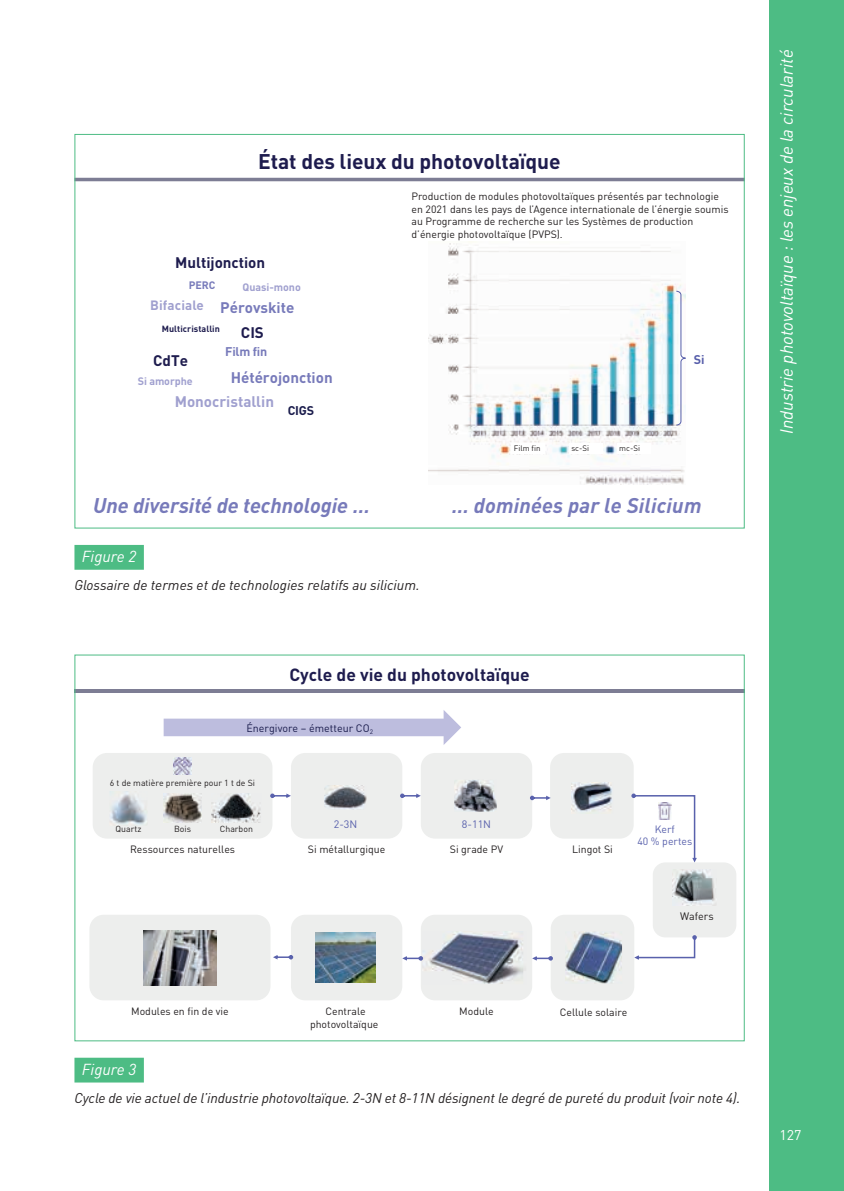
<style>
.page{position:relative;width:844px;height:1191px;background:#fff}
.page>*{position:absolute;margin:0;border:0;box-sizing:border-box;transform-origin:0 0}
.t1{font:italic 700 21px "DINOT";letter-spacing:-.005em;color:#777aba}
.t2{font:700 21px "DINOT";letter-spacing:-.005em;color:#1e1c4e}
.t3{font:italic 17.5px "DINOT";color:#fff}
.t4{font:700 17.5px "DINOT";color:#1e1c4e}
.Figure_numero{font:italic 15.75px "DINOT";color:#fff}
.t5{font:700 15.22px "DINOT";color:#777aba}
.t6{font:700 15.22px "DINOT";color:#1e1c4e}
.t7{font:700 15.22px "DINOT";color:#a0a0cf}
.Figure_titre{font:italic 14px "DINOT";letter-spacing:-.01em;color:#231f20}
.t8{font:14px "DINOT";color:#fff}
.t9{font:700 13.3px "DINOT";letter-spacing:.01em;color:#a0a0cf}
.t10{font:700 12.42px "DINOT";letter-spacing:-.02em;color:#777aba}
.t11{font:700 12.42px "DINOT";color:#1a1c4c}
.t12{font:700 12.42px "DINOT";color:#575eaa}
.t13{font:10.67px "DINOT";color:#1a1c4c}
.t14{font:700 10.67px "DINOT";letter-spacing:-.005em;color:#a0a0cf}
.t15{font:10.67px "DINOT";color:#5961ac}
.t16{font:10.67px "DINOT";color:#231f20}
.t17{font:700 10.67px "DINOT";color:#777aba}
.t18{font:10.5px/12.6px "DINOT";color:#231f20}
.t19{font:10.5px/12.6px "DINOT";color:#5961ac;text-align:center}
.t20{font:700 8.92px "DINOT";letter-spacing:.005em;color:#1e1c4e}
.t21{font:8.75px "DINOT";color:#231f20}
.t22{font:7.88px "DINOT";color:#231f20}
</style>
<div class="page">
<div style="left:769px;top:0;width:74px;height:1191px;background:#4dbc84"></div>
<div style="left:74px;top:1057px;width:70px;height:25px;background:#4dbc84"></div>
<hr style="left:74px;top:689px;width:670px;height:4px;background:#7d7d94">
<div style="left:291px;top:753px;width:111px;height:85px;background:#edeeed;border-radius:14px"></div>
<div style="left:93px;top:753px;width:179px;height:85px;background:#edeeed;border-radius:14px"></div>
<img style="left:164px;top:793px;width:37px;height:29px">
<img style="left:211px;top:793px;width:50px;height:29px">
<img style="left:110px;top:791px;width:36px;height:34px">
<img style="left:324px;top:785px;width:43px;height:24px">
<div style="left:420px;top:753px;width:112px;height:85px;background:#edeeed;border-radius:14px"></div>
<div style="left:652px;top:862px;width:84px;height:75px;background:#edeeed;border-radius:12px"></div>
<div style="left:550px;top:753px;width:83px;height:85px;background:#edeeed;border-radius:14px"></div>
<img style="left:454px;top:780px;width:42px;height:31px">
<div style="left:550px;top:914px;width:84px;height:86px;background:#edeeed;border-radius:14px"></div>
<img style="left:565px;top:932px;width:57px;height:51px">
<div style="left:420px;top:914px;width:112px;height:86px;background:#edeeed;border-radius:14px"></div>
<img style="left:423px;top:931px;width:101px;height:53px">
<div style="left:291px;top:914px;width:111px;height:86px;background:#edeeed;border-radius:14px"></div>
<img style="left:315px;top:933px;width:60px;height:49px">
<img style="left:571px;top:782px;width:41px;height:30px">
<img style="left:672px;top:869px;width:43px;height:36px">
<svg style="left:270px;top:793px;width:21px;height:5px"></svg>
<svg style="left:400px;top:793px;width:20px;height:5px"></svg>
<svg style="left:530px;top:795px;width:20px;height:5px"></svg>
<svg style="left:532px;top:956px;width:21px;height:4px"></svg>
<svg style="left:402px;top:956px;width:21px;height:4px"></svg>
<svg style="left:273px;top:955px;width:20px;height:4px"></svg>
<svg style="left:631px;top:793px;width:65px;height:69px"></svg>
<svg style="left:634px;top:935px;width:62px;height:24px"></svg>
<div style="left:89px;top:914px;width:181px;height:86px;background:#edeeed;border-radius:14px"></div>
<img style="left:144px;top:930px;width:72px;height:56px">
<img style="left:174px;top:758px;width:17px;height:16px">
<img style="left:658px;top:802px;width:13px;height:17px">
<svg style="left:164px;top:710px;width:297px;height:35px"></svg>
<div style="left:74px;top:545px;width:70px;height:25px;background:#4dbc84"></div>
<hr style="left:74px;top:178px;width:670px;height:3px;background:#7d7d94">
<img style="left:428px;top:241px;width:257px;height:244px">
<svg style="left:675px;top:290px;width:11px;height:136px"></svg>
<div style="left:511px;top:443px;width:33px;height:10px;background:#fff"></div>
<div style="left:568px;top:443px;width:34px;height:10px;background:#fff"></div>
<div style="left:616px;top:443px;width:34px;height:10px;background:#fff"></div>
<p class="t2" style="left:258px;top:147px;width:304px">État des lieux du photovoltaïque</p>
<p class="t6" style="left:175px;top:253px;width:91px">Multijonction</p>
<p class="t17" style="left:189px;top:278px;width:28px">PERC</p>
<p class="t14" style="left:242px;top:280px;width:60px">Quasi-mono</p>
<p class="t9" style="left:150px;top:296px;width:55px">Bifaciale</p>
<p class="t5" style="left:220px;top:297px;width:76px">Pérovskite</p>
<p class="t20" style="left:162px;top:322px;width:59px">Multicristallin</p>
<p class="t6" style="left:241px;top:322px;width:24px">CIS</p>
<p class="t6" style="left:153px;top:350px;width:36px">CdTe</p>
<p class="t10" style="left:225px;top:344px;width:43px">Film fin</p>
<p class="t14" style="left:138px;top:374px;width:56px">Si amorphe</p>
<p class="t5" style="left:231px;top:368px;width:103px">Hétérojonction</p>
<p class="t7" style="left:175px;top:391px;width:101px">Monocristallin</p>
<p class="t11" style="left:288px;top:402px;width:28px">CIGS</p>
<p class="t18" style="left:411px;top:190px;width:318px">Production de modules photovoltaïques présentés par technologie en 2021 dans les pays de l’Agence internationale de l’énergie soumis au Programme de recherche sur les Systèmes de production d’énergie photovoltaïque (PVPS).</p>
<p class="t22" style="left:513px;top:443px;width:28px">Film fin</p>
<p class="t22" style="left:571px;top:443px;width:19px">sc-Si</p>
<p class="t22" style="left:619px;top:443px;width:22px">mc-Si</p>
<p class="t12" style="left:693px;top:351px;width:12px">Si</p>
<p class="t1" style="left:93px;top:492px;width:278px">Une diversité de technologie …</p>
<p class="t1" style="left:452px;top:492px;width:251px">… dominées par le Silicium</p>
<p class="Figure_numero" style="left:82px;top:547px;width:56px">Figure 2</p>
<p class="Figure_titre" style="left:74px;top:576px;width:346px">Glossaire de termes et de technologies relatifs au silicium.</p>
<p class="t4" style="left:289px;top:663px;width:242px">Cycle de vie du photovoltaïque</p>
<p class="t13" style="left:246px;top:721px;width:128px">Énergivore – émetteur CO<sub>2</sub></p>
<p class="t21" style="left:110px;top:777px;width:147px">6 t de matière première pour 1 t de Si</p>
<p class="t21" style="left:115px;top:823px;width:27px">Quartz</p>
<p class="t21" style="left:174px;top:823px;width:19px">Bois</p>
<p class="t21" style="left:220px;top:823px;width:35px">Charbon</p>
<p class="t18" style="left:130px;top:843px;width:107px">Ressources naturelles</p>
<p class="t15" style="left:333px;top:817px;width:25px">2-3N</p>
<p class="t15" style="left:462px;top:817px;width:31px">8-11N</p>
<p class="t18" style="left:308px;top:843px;width:79px">Si métallurgique</p>
<p class="t18" style="left:449px;top:843px;width:55px">Si grade PV</p>
<p class="t18" style="left:572px;top:843px;width:42px">Lingot Si</p>
<p class="t19" style="left:637px;top:822px;width:56px">Kerf<br>40 % pertes</p>
<p class="t16" style="left:679px;top:909px;width:35px">Wafers</p>
<p class="t18" style="left:325px;top:1004px;width:42px">Centrale</p>
<p class="t18" style="left:459px;top:1004px;width:36px">Module</p>
<p class="t18" style="left:310px;top:1017px;width:70px">photovoltaïque</p>
<p class="t18" style="left:131px;top:1004px;width:99px">Modules en fin de vie</p>
<p class="t18" style="left:559px;top:1005px;width:69px">Cellule solaire</p>
<p class="Figure_numero" style="left:82px;top:1059px;width:56px">Figure 3</p>
<p class="Figure_titre" style="left:74px;top:1089px;width:667px">Cycle de vie actuel de l’industrie photovoltaïque. 2-3N et 8-11N désignent le degré de pureté du produit (voir note 4).</p>
<h2 class="t3" style="left:775px;top:434px;width:386px;rotate:-90deg">Industrie photovoltaïque : les enjeux de la circularité</h2>
<h3 class="t8" style="left:779px;top:1125px;width:23px">127</h3>
</div>
